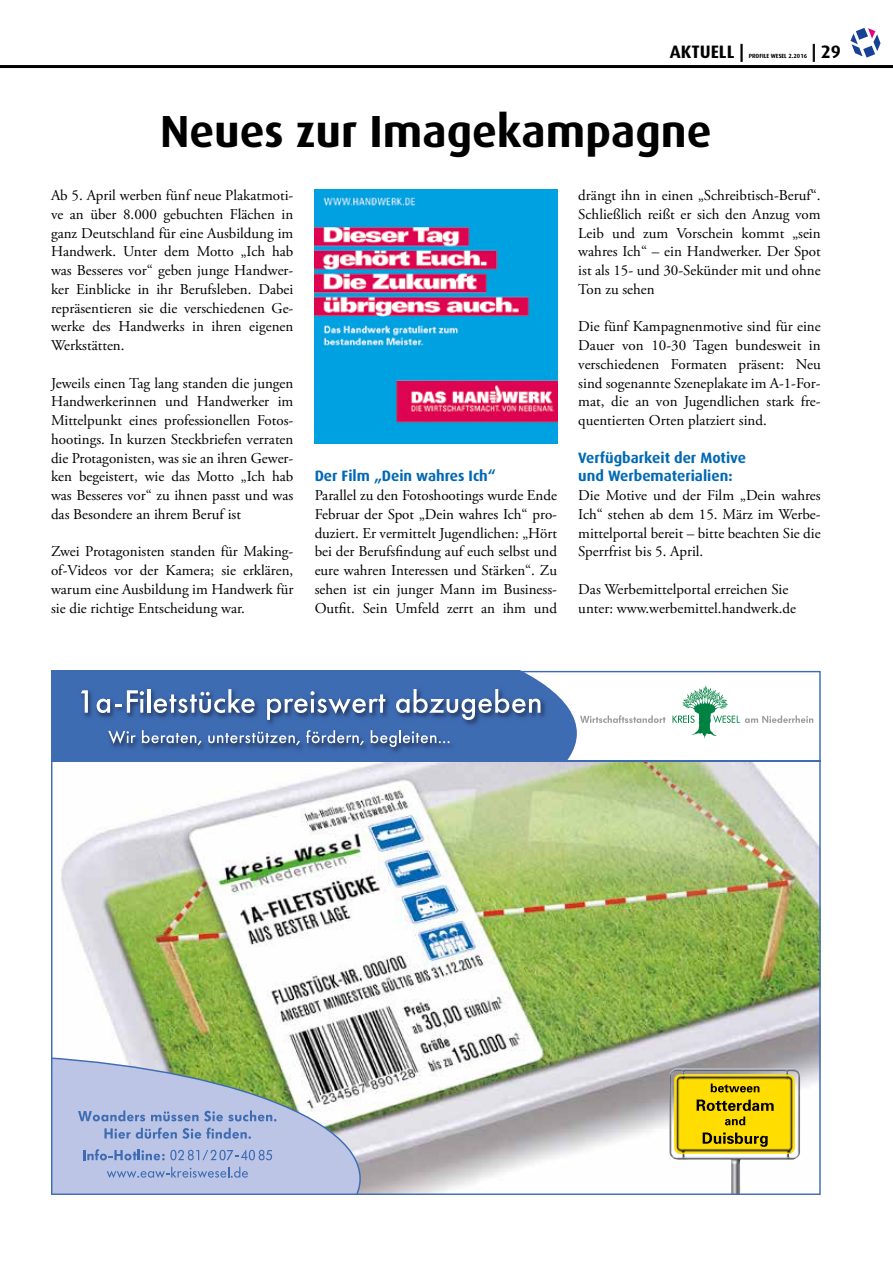
<style>
.page{position:relative;width:893px;height:1263px;background:#fff}
.page>*{position:absolute;margin:0;border:0;box-sizing:border-box;transform-origin:0 0}
.t1{font:700 45px "Dax";color:#000}
.t2{font:700 18px "Dax";color:#000}
.t3{font:15px/18.8px "Adobe Garamond Pro";color:#000;text-align:justify}
.t4{font:700 15px/18.8px "Dax";color:#0069b4}
.t5{font:700 6px "Dax";color:#000}
</style>
<div class="page">
<hr style="left:0;top:65px;width:893px;height:3px;background:#000">
<svg style="left:850px;top:28px;width:30px;height:30px"></svg>
<img style="left:51px;top:671px;width:770px;height:524px">
<hr style="left:51px;top:760px;width:770px;height:1px;background:#3e6cb3">
<svg style="left:580px;top:715px;width:86px;height:8px"></svg>
<svg style="left:672px;top:686px;width:141px;height:52px"></svg>
<img style="left:315px;top:189px;width:242px;height:255px">
<p class="t2" style="left:670px;top:41px;width:76px">Aktuell |</p>
<p class="t5" style="left:749px;top:52px;width:60px">PROFILE WESEL 2.2016</p>
<p class="t2" style="left:812px;top:41px;width:31px">| 29</p>
<h1 class="t1" style="left:160px;top:106px;width:553px">Neues zur Imagekampagne</h1>
<p class="t3" style="left:51px;top:186px;width:244px">Ab 5. April werben fünf neue Plakatmoti&shy;ve an über 8.000 gebuchten Flächen in ganz Deutschland für eine Ausbildung im Handwerk. Unter dem Motto „Ich hab was Besseres vor“ geben junge Handwer&shy;ker Einblicke in ihr Berufsleben. Dabei repräsentieren sie die verschiedenen Ge&shy;werke des Handwerks in ihren eigenen Werkstätten.</p>
<p class="t3" style="left:51px;top:374px;width:244px">Jeweils einen Tag lang standen die jungen Handwerkerinnen und Handwerker im Mittelpunkt eines professionellen Fotos&shy;hootings. In kurzen Steckbriefen verraten die Protagonisten, was sie an ihren Gewer&shy;ken begeistert, wie das Motto „Ich hab was Besseres vor“ zu ihnen passt und was das Besondere an ihrem Beruf ist</p>
<p class="t3" style="left:51px;top:543px;width:244px">Zwei Protagonisten standen für Making&shy;of-Videos vor der Kamera; sie erklären, warum eine Ausbildung im Handwerk für sie die richtige Entscheidung war.</p>
<p class="t4" style="left:315px;top:467px;width:183px">Der Film „Dein wahres Ich“</p>
<p class="t3" style="left:315px;top:486px;width:244px">Parallel zu den Fotoshootings wurde Ende Februar der Spot „Dein wahres Ich“ pro&shy;duziert. Er vermittelt Jugendlichen: „Hört bei der Berufsfindung auf euch selbst und eure wahren Interessen und Stärken“. Zu sehen ist ein junger Mann im Business-Outfit. Sein Umfeld zerrt an ihm und</p>
<p class="t3" style="left:578px;top:186px;width:244px">drängt ihn in einen „Schreibtisch-Beruf“.<br>Schließlich reißt er sich den Anzug vom Leib und zum Vorschein kommt „sein wahres Ich“ – ein Handwerker. Der Spot ist als 15- und 30-Sekünder mit und ohne Ton zu sehen</p>
<p class="t3" style="left:578px;top:318px;width:244px">Die fünf Kampagnenmotive sind für eine Dauer von 10-30 Tagen bundesweit in verschiedenen Formaten präsent: Neu sind sogenannte Szeneplakate im A-1-For&shy;mat, die an von Jugendlichen stark fre&shy;quentierten Orten platziert sind.</p>
<p class="t4" style="left:578px;top:448px;width:169px">Verfügbarkeit der Motive und Werbematerialien:</p>
<p class="t3" style="left:578px;top:486px;width:244px">Die Motive und der Film „Dein wahres Ich“ stehen ab dem 15. März im Werbe&shy;mittelportal bereit – bitte beachten Sie die Sperrfrist bis 5. April.</p>
<p class="t3" style="left:578px;top:580px;width:219px">Das Werbemittelportal erreichen Sie unter: www.werbemittel.handwerk.de</p>
</div>
